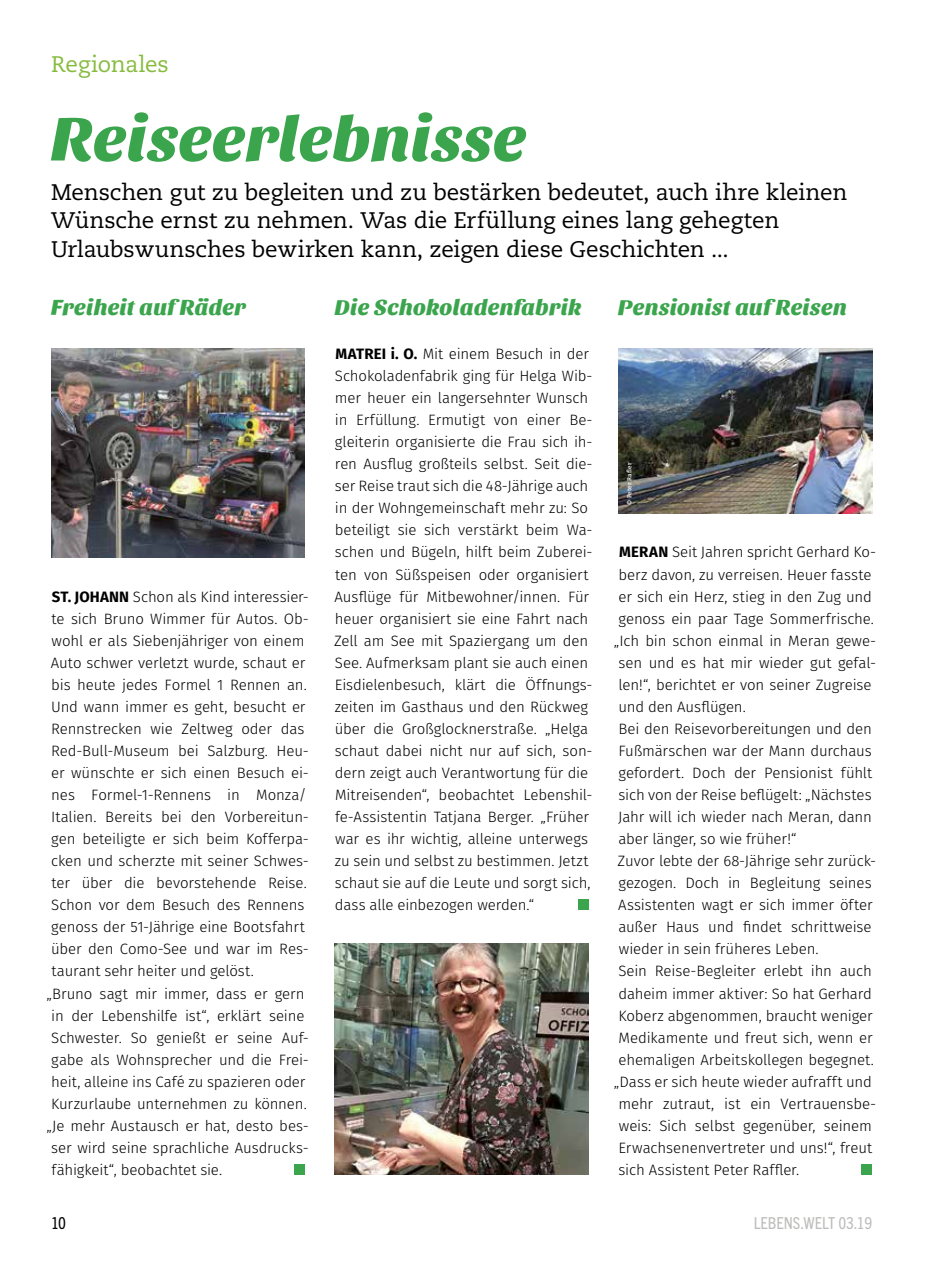
<style>
.page{position:relative;width:936px;height:1263px;background:#fff}
.page>*{position:absolute;margin:0;border:0;box-sizing:border-box;transform-origin:0 0}
.t1{font:italic 800 64.2px "Sansita";letter-spacing:.02em;color:#3ba54d}
.t2{font:22.5px/28.5px "Caecilia LT Pro 55 Roman";letter-spacing:-.005em;color:#000}
.t3{font:italic 800 22.5px "Sansita";letter-spacing:.025em;color:#3ba54d}
.t4{font:22.5px "Caecilia LT Pro 55 Roman";letter-spacing:-.01em;color:#87bb3e}
.t5{font:condensed 16.5px "Trade Gothic Next LT Pro";color:#bebdbc}
.t6{font:condensed 16.5px "Trade Gothic Next LT Pro";color:#000}
.t7{font:300 15px/22px "Fira Sans";letter-spacing:-.01em;color:#000}
.t8{font:700 6.15px "Caecilia LT Pro 75";letter-spacing:.015em;color:#fff}
.s1{font-weight:700}
</style>
<div class="page">
<div style="left:294px;top:1164px;width:11px;height:11px;background:#3ba54d"></div>
<div style="left:578px;top:900px;width:10px;height:10px;background:#3ba54d"></div>
<div style="left:861px;top:1164px;width:11px;height:11px;background:#3ba54d"></div>
<img style="left:51px;top:349px;width:254px;height:208px">
<img style="left:618px;top:349px;width:254px;height:164px">
<img style="left:334px;top:944px;width:254px;height:231px">
<h2 class="t4" style="left:51px;top:50px;width:119px">Regionales</h2>
<h1 class="t1" style="left:51px;top:100px;width:476px">Reiseerlebnisse</h1>
<h2 class="t2" style="left:51px;top:177px;width:797px">Menschen gut zu begleiten und zu bestärken bedeutet, auch ihre kleinen<br>Wünsche ernst zu nehmen. Was die Erfüllung eines lang gehegten<br>Urlaubswunsches bewirken kann, zeigen diese Geschichten ...</h2>
<h2 class="t3" style="left:51px;top:294px;width:196px">Freiheit auf Räder</h2>
<p class="t7" style="left:52px;top:585px;width:258px"><span class="s1">ST. JOHANN</span> Schon als Kind interessier-</p>
<p class="t7" style="left:52px;top:607px;width:259px">te sich Bruno Wimmer für Autos. Ob-</p>
<p class="t7" style="left:52px;top:629px;width:254px">wohl er als Siebenjähriger von einem</p>
<p class="t7" style="left:51px;top:651px;width:256px">Auto schwer verletzt wurde, schaut er</p>
<p class="t7" style="left:51px;top:673px;width:257px">bis heute jedes Formel 1 Rennen an.</p>
<p class="t7" style="left:51px;top:695px;width:256px">Und wann immer es geht, besucht er</p>
<p class="t7" style="left:51px;top:718px;width:255px">Rennstrecken wie Zeltweg oder das</p>
<p class="t7" style="left:51px;top:740px;width:259px">Red-Bull-Museum bei Salzburg. Heu-</p>
<p class="t7" style="left:51px;top:762px;width:259px">er wünschte er sich einen Besuch ei-</p>
<p class="t7" style="left:51px;top:784px;width:257px">nes Formel-1-Rennens in Monza/</p>
<p class="t7" style="left:51px;top:806px;width:259px">Italien. Bereits bei den Vorbereitun-</p>
<p class="t7" style="left:51px;top:828px;width:259px">gen beteiligte er sich beim Kofferpa-</p>
<p class="t7" style="left:51px;top:850px;width:259px">cken und scherzte mit seiner Schwes-</p>
<p class="t7" style="left:51px;top:872px;width:257px">ter über die bevorstehende Reise.</p>
<p class="t7" style="left:51px;top:894px;width:255px">Schon vor dem Besuch des Rennens</p>
<p class="t7" style="left:51px;top:916px;width:255px">genoss der 51-Jährige eine Bootsfahrt</p>
<p class="t7" style="left:51px;top:938px;width:259px">über den Como-See und war im Res-</p>
<p class="t7" style="left:51px;top:960px;width:204px">taurant sehr heiter und gelöst.</p>
<p class="t7" style="left:47px;top:982px;width:259px">„Bruno sagt mir immer, dass er gern</p>
<p class="t7" style="left:51px;top:1004px;width:254px">in der Lebenshilfe ist“, erklärt seine</p>
<p class="t7" style="left:51px;top:1026px;width:259px">Schwester. So genießt er seine Auf-</p>
<p class="t7" style="left:51px;top:1048px;width:259px">gabe als Wohnsprecher und die Frei-</p>
<p class="t7" style="left:51px;top:1070px;width:256px">heit, alleine ins Café zu spazieren oder</p>
<p class="t7" style="left:51px;top:1092px;width:257px">Kurzurlaube unternehmen zu können.</p>
<p class="t7" style="left:47px;top:1114px;width:264px">„Je mehr Austausch er hat, desto bes-</p>
<p class="t7" style="left:51px;top:1136px;width:259px">ser wird seine sprachliche Ausdrucks-</p>
<p class="t7" style="left:51px;top:1159px;width:172px">fähigkeit“, beobachtet sie.</p>
<h2 class="t3" style="left:334px;top:294px;width:247px">Die Schokoladenfabrik</h2>
<h2 class="t3" style="left:618px;top:294px;width:230px">Pensionist auf Reisen</h2>
<p class="t7" style="left:334px;top:343px;width:260px"><span class="s1">MATREI i. O.</span> Mit einem Besuch in der Schokoladenfabrik ging für Helga Wib&shy;mer heuer ein langersehnter Wunsch in Erfüllung. Ermutigt von einer Be&shy;gleiterin organisierte die Frau sich ih&shy;ren Ausflug großteils selbst. Seit die&shy;ser Reise traut sich die 48-Jährige auch in der Wohngemeinschaft mehr zu: So beteiligt sie sich verstärkt beim Wa&shy;schen und Bügeln, hilft beim Zuberei&shy;ten von Süßspeisen oder organisiert Ausflüge für Mitbewohner/innen. Für heuer organisiert sie eine Fahrt nach Zell am See mit Spaziergang um den See. Aufmerksam plant sie auch einen Eisdielenbesuch, klärt die Öffnungs&shy;zeiten im Gasthaus und den Rückweg über die Großglocknerstraße. „Helga schaut dabei nicht nur auf sich, son&shy;dern zeigt auch Verantwortung für die Mitreisenden“, beobachtet Lebenshil&shy;fe-Assistentin Tatjana Berger. „Früher war es ihr wichtig, alleine unterwegs zu sein und selbst zu bestimmen. Jetzt schaut sie auf die Leute und sorgt sich, dass alle einbezogen werden.“</p>
<p class="t8" style="left:625px;top:505px;width:43px;rotate:-90deg">© Peter Rafler</p>
<p class="t7" style="left:619px;top:541px;width:258px"><span class="s1">MERAN</span> Seit Jahren spricht Gerhard Ko-</p>
<p class="t7" style="left:618px;top:563px;width:255px">berz davon, zu verreisen. Heuer fasste</p>
<p class="t7" style="left:618px;top:585px;width:255px">er sich ein Herz, stieg in den Zug und</p>
<p class="t7" style="left:618px;top:607px;width:257px">genoss ein paar Tage Sommerfrische.</p>
<p class="t7" style="left:614px;top:629px;width:264px">„Ich bin schon einmal in Meran gewe-</p>
<p class="t7" style="left:618px;top:651px;width:259px">sen und es hat mir wieder gut gefal-</p>
<p class="t7" style="left:618px;top:673px;width:254px">len!“, berichtet er von seiner Zugreise</p>
<p class="t7" style="left:618px;top:695px;width:129px">und den Ausflügen.</p>
<p class="t7" style="left:618px;top:718px;width:255px">Bei den Reisevorbereitungen und den</p>
<p class="t7" style="left:618px;top:740px;width:255px">Fußmärschen war der Mann durchaus</p>
<p class="t7" style="left:618px;top:762px;width:255px">gefordert. Doch der Pensionist fühlt</p>
<p class="t7" style="left:618px;top:784px;width:255px">sich von der Reise beflügelt: „Nächstes</p>
<p class="t7" style="left:618px;top:806px;width:255px">Jahr will ich wieder nach Meran, dann</p>
<p class="t7" style="left:618px;top:828px;width:180px">aber länger, so wie früher!“</p>
<p class="t7" style="left:617px;top:850px;width:260px">Zuvor lebte der 68-Jährige sehr zurück-</p>
<p class="t7" style="left:618px;top:872px;width:254px">gezogen. Doch in Begleitung seines</p>
<p class="t7" style="left:618px;top:894px;width:256px">Assistenten wagt er sich immer öfter</p>
<p class="t7" style="left:618px;top:916px;width:255px">außer Haus und findet schrittweise</p>
<p class="t7" style="left:619px;top:938px;width:201px">wieder in sein früheres Leben.</p>
<p class="t7" style="left:618px;top:960px;width:255px">Sein Reise-Begleiter erlebt ihn auch</p>
<p class="t7" style="left:618px;top:982px;width:255px">daheim immer aktiver: So hat Gerhard</p>
<p class="t7" style="left:618px;top:1004px;width:256px">Koberz abgenommen, braucht weniger</p>
<p class="t7" style="left:618px;top:1026px;width:255px">Medikamente und freut sich, wenn er</p>
<p class="t7" style="left:618px;top:1048px;width:257px">ehemaligen Arbeitskollegen begegnet.</p>
<p class="t7" style="left:613px;top:1070px;width:259px">„Dass er sich heute wieder aufrafft und</p>
<p class="t7" style="left:618px;top:1092px;width:259px">mehr zutraut, ist ein Vertrauensbe-</p>
<p class="t7" style="left:619px;top:1114px;width:254px">weis: Sich selbst gegenüber, seinem</p>
<p class="t7" style="left:618px;top:1136px;width:255px">Erwachsenenvertreter und uns!“, freut</p>
<p class="t7" style="left:618px;top:1159px;width:182px">sich Assistent Peter Raffler.</p>
<p class="t6" style="left:51px;top:1212px;width:16px">10</p>
<p class="t5" style="left:753px;top:1212px;width:120px">LEBENS.WELT 03.19</p>
</div>
